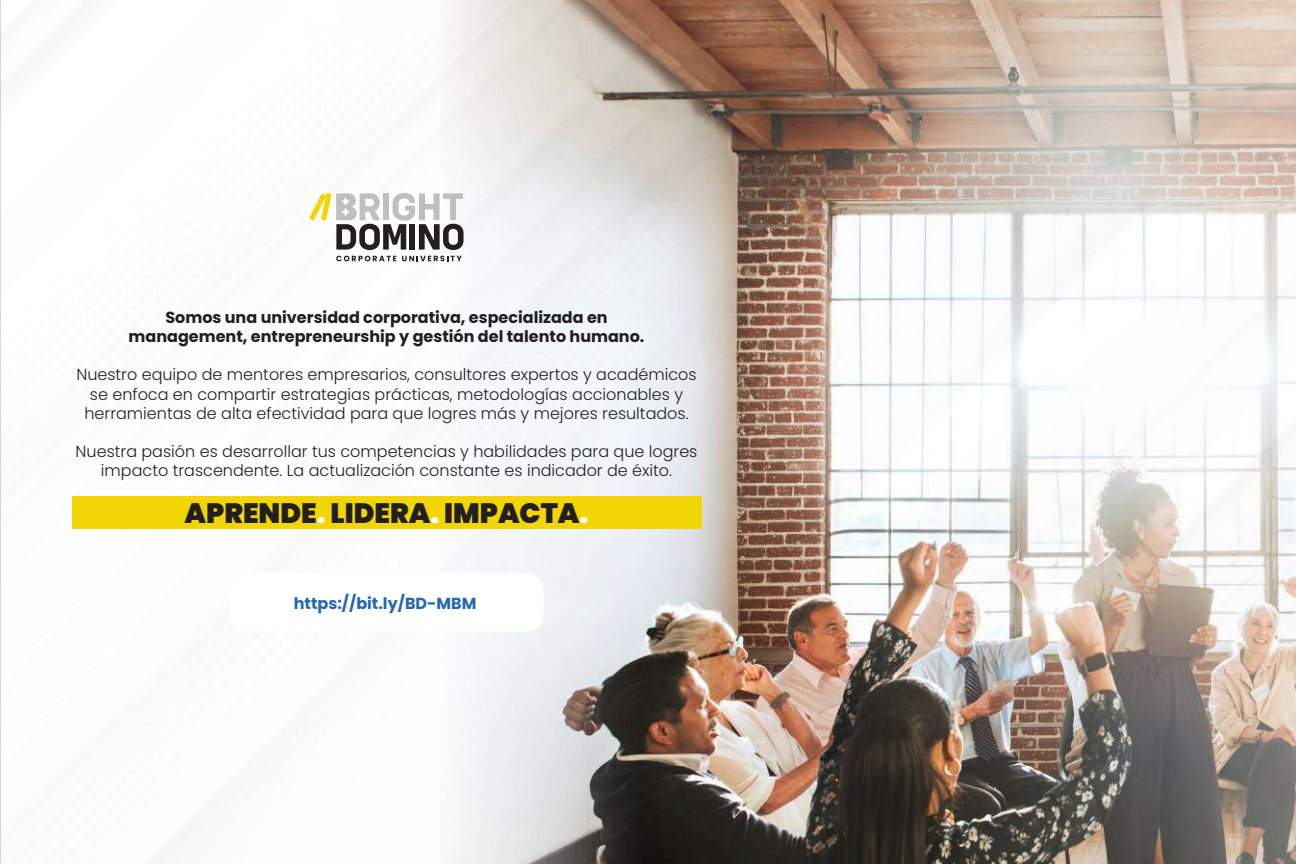
<style>
.page{position:relative;width:1296px;height:864px;background:#fff}
.page>*{position:absolute;margin:0;border:0;box-sizing:border-box;transform-origin:0 0}
.t1{font:900 28px "Poppins";color:#231f20}
.t2{font:300 16px/19.2px "Poppins";color:#231f20;text-align:center}
.t3{font:700 16px/19.2px "Poppins";color:#231f20;text-align:center}
.t4{font:700 16px "Poppins";color:#2567b3}
.s1{color:#fff}
</style>
<div class="page">
<img style="left:441px;top:0;width:855px;height:864px">
<svg style="left:309px;top:193px;width:155px;height:57px"></svg>
<svg style="left:336px;top:256px;width:60px;height:5px"></svg>
<svg style="left:402px;top:256px;width:60px;height:5px"></svg>
<div style="left:72px;top:496px;width:629px;height:33px;background:#f2d603"></div>
<div style="left:230px;top:573px;width:313px;height:59px;background:#fff;border-radius:16px"></div>
<p class="t3" style="left:129px;top:308px;width:517px">Somos una universidad corporativa, especializada en management, entrepreneurship y gestión del talento humano.</p>
<p class="t2" style="left:76px;top:365px;width:622px">Nuestro equipo de mentores empresarios, consultores expertos y académicos se enfoca en compartir estrategias prácticas, metodologías accionables y herramientas de alta efectividad para que logres más y mejores resultados.</p>
<p class="t2" style="left:76px;top:442px;width:623px">Nuestra pasión es desarrollar tus competencias y habilidades para que logres impacto trascendente. La actualización constante es indicador de éxito.</p>
<h1 class="t1" style="left:185px;top:497px;width:406px">APRENDE<span class="s1">.</span> LIDERA<span class="s1">.</span> IMPACTA<span class="s1">.</span></h1>
<p class="t4" style="left:294px;top:594px;width:184px">https://bit.ly/BD-MBM</p>
</div>
